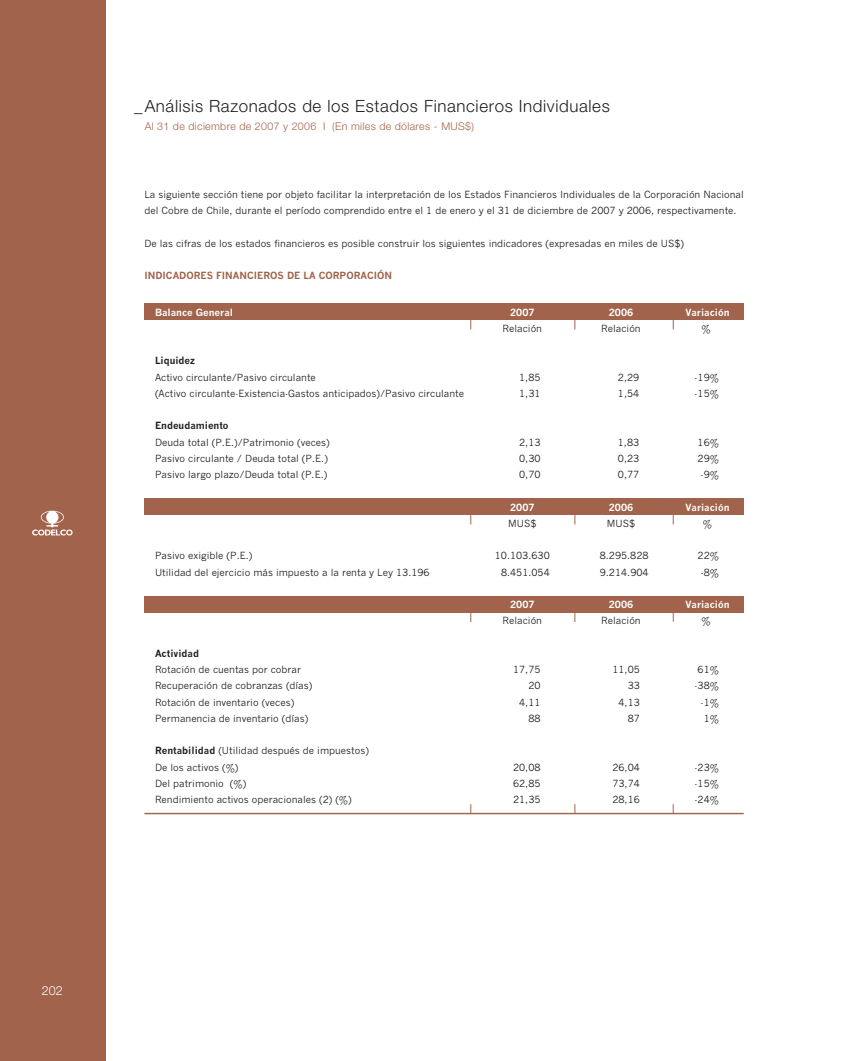
<style>
.page{position:relative;width:849px;height:1061px;background:#fff}
.page>*{position:absolute;margin:0;border:0;box-sizing:border-box;transform-origin:0 0}
.t1{font:300 16.88px "Helvetica Neue LT Std";letter-spacing:.035em;color:#231f20}
.t2{font:300 12.5px "Helvetica Neue LT Std";color:#fff}
.t3{font:300 10.62px "Helvetica Neue LT Std";letter-spacing:.03em;color:#a1634b}
.t4{font:9.75px/16.2px "News Gothic";color:#231f20}
.t5{font:700 9.75px "News Gothic";color:#fff}
.t6{font:700 9.75px "News Gothic";color:#a1634b}
.t7{font:700 9.75px "News Gothic";color:#231f20}
.s1{font-weight:700}
</style>
<div class="page">
<div style="left:144px;top:596px;width:599px;height:17px;background:#a1634b"></div>
<div style="left:0;top:0;width:105px;height:1061px;background:#a1634b"></div>
<div style="left:144px;top:304px;width:599px;height:16px;background:#a1634b"></div>
<div style="left:144px;top:499px;width:599px;height:16px;background:#a1634b"></div>
<hr style="left:144px;top:813px;width:599px;height:1px;background:#a1634b">
<svg style="left:32px;top:511px;width:41px;height:24px"></svg>
<h1 class="t1" style="left:134px;top:100px;width:477px">_Análisis Razonados de los Estados Financieros Individuales</h1>
<p class="t3" style="left:145px;top:122px;width:330px">Al 31 de diciembre de 2007 y 2006 I (En miles de dólares - MUS$)</p>
<p class="t4" style="left:144px;top:187px;width:600px">La siguiente sección tiene por objeto facilitar la interpretación de los Estados Financieros Individuales de la Corporación Nacional del Cobre de Chile, durante el período comprendido entre el 1 de enero y el 31 de diciembre de 2007 y 2006, respectivamente.</p>
<p class="t4" style="left:144px;top:236px;width:541px">De las cifras de los estados financieros es posible construir los siguientes indicadores (expresadas en miles de US$)</p>
<p class="t6" style="left:144px;top:272px;width:249px">INDICADORES FINANCIEROS DE LA CORPORACIÓN</p>
<p class="t5" style="left:155px;top:308px;width:80px">Balance General</p>
<p class="t5" style="left:510px;top:308px;width:26px">2007</p>
<p class="t5" style="left:608px;top:308px;width:26px">2006</p>
<p class="t5" style="left:685px;top:308px;width:46px">Variación</p>
<p class="t4" style="left:502px;top:321px;width:41px">Relación</p>
<p class="t4" style="left:601px;top:321px;width:41px">Relación</p>
<p class="t4" style="left:701px;top:321px;width:11px">%</p>
<p class="t7" style="left:155px;top:357px;width:41px">Liquidez</p>
<p class="t4" style="left:155px;top:370px;width:162px">Activo circulante/Pasivo circulante</p>
<p class="t4" style="left:519px;top:370px;width:23px">1,85</p>
<p class="t4" style="left:617px;top:370px;width:23px">2,29</p>
<p class="t4" style="left:694px;top:370px;width:26px">-19%</p>
<p class="t4" style="left:155px;top:386px;width:310px">(Activo circulante-Existencia-Gastos anticipados)/Pasivo circulante</p>
<p class="t4" style="left:519px;top:386px;width:23px">1,31</p>
<p class="t4" style="left:617px;top:386px;width:23px">1,54</p>
<p class="t4" style="left:694px;top:386px;width:26px">-15%</p>
<p class="t7" style="left:155px;top:422px;width:75px">Endeudamiento</p>
<p class="t4" style="left:155px;top:435px;width:176px">Deuda total (P.E.)/Patrimonio (veces)</p>
<p class="t4" style="left:519px;top:435px;width:23px">2,13</p>
<p class="t4" style="left:617px;top:435px;width:23px">1,83</p>
<p class="t4" style="left:697px;top:435px;width:23px">16%</p>
<p class="t4" style="left:155px;top:451px;width:174px">Pasivo circulante / Deuda total (P.E.)</p>
<p class="t4" style="left:519px;top:451px;width:23px">0,30</p>
<p class="t4" style="left:617px;top:451px;width:23px">0,23</p>
<p class="t4" style="left:697px;top:451px;width:23px">29%</p>
<p class="t4" style="left:155px;top:467px;width:174px">Pasivo largo plazo/Deuda total (P.E.)</p>
<p class="t4" style="left:519px;top:467px;width:23px">0,70</p>
<p class="t4" style="left:617px;top:467px;width:23px">0,77</p>
<p class="t4" style="left:700px;top:467px;width:20px">-9%</p>
<p class="t5" style="left:510px;top:503px;width:26px">2007</p>
<p class="t5" style="left:608px;top:503px;width:26px">2006</p>
<p class="t5" style="left:685px;top:503px;width:46px">Variación</p>
<p class="t4" style="left:508px;top:516px;width:30px">MUS$</p>
<p class="t4" style="left:606px;top:516px;width:30px">MUS$</p>
<p class="t4" style="left:702px;top:516px;width:11px">%</p>
<p class="t4" style="left:155px;top:549px;width:99px">Pasivo exigible (P.E.)</p>
<p class="t4" style="left:494px;top:549px;width:56px">10.103.630</p>
<p class="t4" style="left:599px;top:549px;width:50px">8.295.828</p>
<p class="t4" style="left:697px;top:549px;width:23px">22%</p>
<p class="t4" style="left:155px;top:565px;width:276px">Utilidad del ejercicio más impuesto a la renta y Ley 13.196</p>
<p class="t4" style="left:501px;top:565px;width:50px">8.451.054</p>
<p class="t4" style="left:599px;top:565px;width:50px">9.214.904</p>
<p class="t4" style="left:700px;top:565px;width:20px">-8%</p>
<p class="t5" style="left:510px;top:601px;width:26px">2007</p>
<p class="t5" style="left:608px;top:601px;width:26px">2006</p>
<p class="t5" style="left:685px;top:601px;width:46px">Variación</p>
<p class="t4" style="left:502px;top:614px;width:41px">Relación</p>
<p class="t4" style="left:601px;top:614px;width:41px">Relación</p>
<p class="t4" style="left:701px;top:614px;width:11px">%</p>
<p class="t7" style="left:155px;top:649px;width:45px">Actividad</p>
<p class="t4" style="left:155px;top:662px;width:147px">Rotación de cuentas por cobrar</p>
<p class="t4" style="left:513px;top:662px;width:29px">17,75</p>
<p class="t4" style="left:612px;top:662px;width:29px">11,05</p>
<p class="t4" style="left:697px;top:662px;width:23px">61%</p>
<p class="t4" style="left:155px;top:679px;width:159px">Recuperación de cobranzas (días)</p>
<p class="t4" style="left:528px;top:679px;width:14px">20</p>
<p class="t4" style="left:627px;top:679px;width:14px">33</p>
<p class="t4" style="left:694px;top:679px;width:26px">-38%</p>
<p class="t4" style="left:155px;top:695px;width:141px">Rotación de inventario (veces)</p>
<p class="t4" style="left:519px;top:695px;width:23px">4,11</p>
<p class="t4" style="left:618px;top:695px;width:23px">4,13</p>
<p class="t4" style="left:700px;top:695px;width:20px">-1%</p>
<p class="t4" style="left:155px;top:711px;width:155px">Permanencia de inventario (días)</p>
<p class="t4" style="left:528px;top:711px;width:14px">88</p>
<p class="t4" style="left:627px;top:711px;width:14px">87</p>
<p class="t4" style="left:703px;top:711px;width:17px">1%</p>
<p class="t4" style="left:155px;top:744px;width:215px"><span class="s1">Rentabilidad</span> (Utilidad después de impuestos)<br>De los activos (%)</p>
<p class="t4" style="left:513px;top:760px;width:29px">20,08</p>
<p class="t4" style="left:612px;top:760px;width:29px">26,04</p>
<p class="t4" style="left:694px;top:760px;width:26px">-23%</p>
<p class="t4" style="left:155px;top:776px;width:93px">Del patrimonio (%)</p>
<p class="t4" style="left:513px;top:776px;width:29px">62,85</p>
<p class="t4" style="left:612px;top:776px;width:29px">73,74</p>
<p class="t4" style="left:694px;top:776px;width:26px">-15%</p>
<p class="t4" style="left:155px;top:792px;width:198px">Rendimiento activos operacionales (2) (%)</p>
<p class="t4" style="left:513px;top:792px;width:29px">21,35</p>
<p class="t4" style="left:612px;top:792px;width:29px">28,16</p>
<p class="t4" style="left:694px;top:792px;width:26px">-24%</p>
<p class="t2" style="left:42px;top:986px;width:22px">202</p>
</div>
